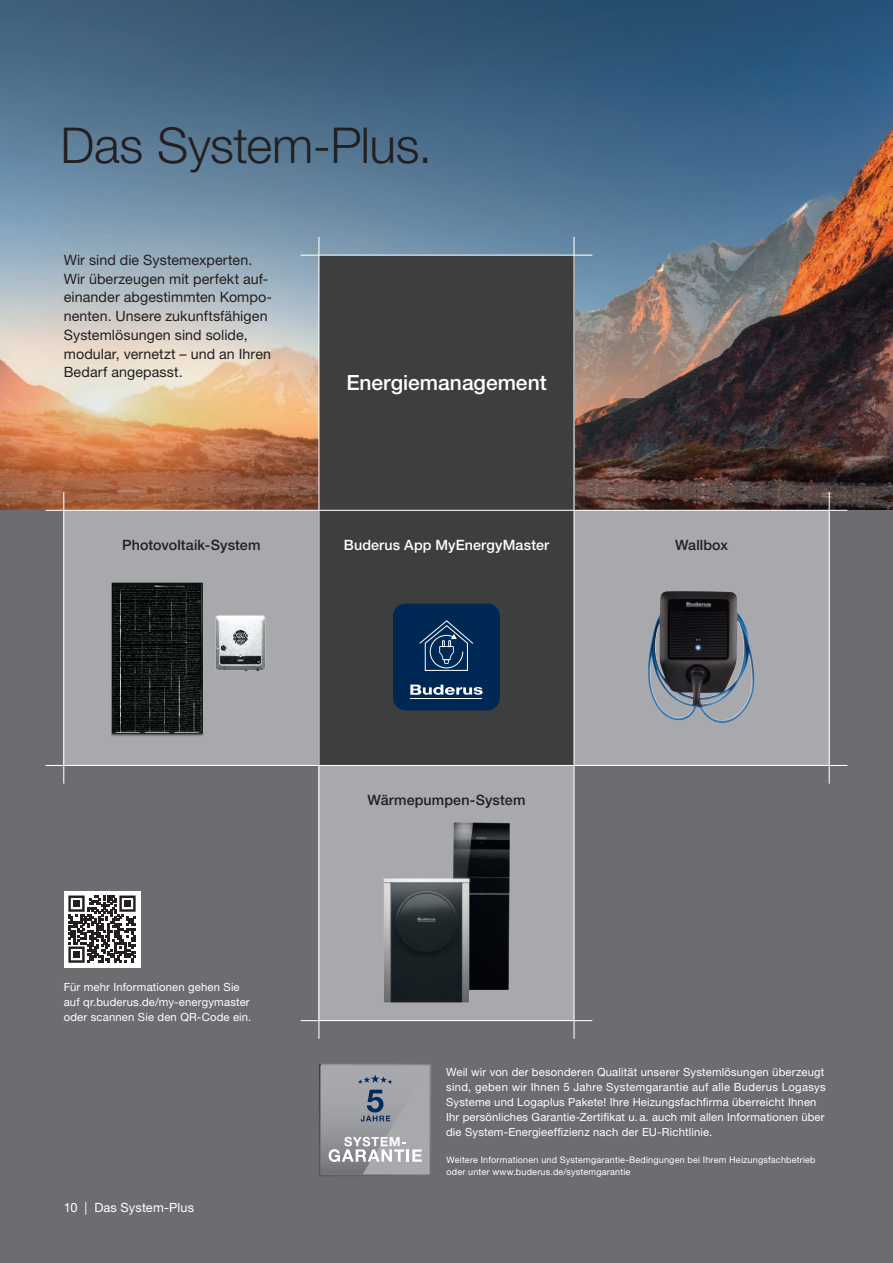
<style>
.page{position:relative;width:893px;height:1263px;background:#fff}
.page>*{position:absolute;margin:0;border:0;box-sizing:border-box;transform-origin:0 0}
.t1{font:300 49.5px "Helvetica Neue LT Pro";letter-spacing:-.01em;color:#231f20}
.t2{font:500 21px "Helvetica Neue LT Pro";color:#fff}
.t3{font:14.25px/18.8px "Helvetica Neue LT Pro";letter-spacing:.005em;color:#231f20}
.t4{font:500 14.25px "Helvetica Neue LT Pro";letter-spacing:.01em;color:#231f20}
.t5{font:500 14.25px "Helvetica Neue LT Pro";letter-spacing:.01em;color:#fff}
.t6{font:12.75px "Helvetica Neue LT Pro";letter-spacing:.01em;color:#fff}
.t7{font:11.25px/15px "Helvetica Neue LT Pro";letter-spacing:.015em;color:#fff}
.t8{font:9px/12px "Helvetica Neue LT Pro";letter-spacing:.025em;color:#fff}
</style>
<div class="page">
<img style="left:0;top:0;width:893px;height:510px">
<div style="left:0;top:510px;width:893px;height:753px;background:#6c6d70"></div>
<div style="left:319px;top:255px;width:255px;height:255px;background:#3e3e3f"></div>
<div style="left:319px;top:765px;width:255px;height:255px;background:#a8a9ad"></div>
<div style="left:64px;top:510px;width:255px;height:255px;background:#a8a9ad"></div>
<div style="left:574px;top:510px;width:255px;height:255px;background:#a8a9ad"></div>
<div style="left:319px;top:510px;width:255px;height:255px;background:#3e3e3f"></div>
<hr style="left:573px;top:237px;width:2px;height:802px;background:#fff">
<hr style="left:63px;top:492px;width:1px;height:292px;background:#fff">
<hr style="left:829px;top:492px;width:1px;height:292px;background:#fff">
<hr style="left:46px;top:510px;width:801px;height:1px;background:#fff">
<hr style="left:301px;top:255px;width:291px;height:1px;background:#fff">
<hr style="left:301px;top:1020px;width:291px;height:1px;background:#fff">
<hr style="left:46px;top:765px;width:801px;height:1px;background:#fff">
<svg style="left:319px;top:1064px;width:112px;height:112px;background:#9ea0a5"></svg>
<hr style="left:318px;top:237px;width:1px;height:802px;background:#fff">
<img style="left:111px;top:582px;width:93px;height:154px">
<img style="left:215px;top:615px;width:51px;height:56px">
<img style="left:648px;top:591px;width:106px;height:132px">
<img style="left:383px;top:822px;width:127px;height:180px">
<div style="left:64px;top:891px;width:76px;height:76px;background:#fff"></div>
<svg style="left:68px;top:895px;width:68px;height:68px"></svg>
<div style="left:73px;top:900px;width:7px;height:7px;background:#231f20"></div>
<div style="left:124px;top:900px;width:7px;height:7px;background:#231f20"></div>
<div style="left:73px;top:951px;width:7px;height:7px;background:#231f20"></div>
<div style="left:393px;top:603px;width:107px;height:107px;background:#002855;border-radius:13px"></div>
<svg style="left:410px;top:685px;width:73px;height:10px"></svg>
<hr style="left:410px;top:698px;width:72px;height:1px;background:#fff">
<svg style="left:419px;top:620px;width:55px;height:51px"></svg>
<h1 class="t1" style="left:61px;top:115px;width:373px">Das System-Plus.</h1>
<p class="t3" style="left:64px;top:250px;width:210px">Wir sind die Systemexperten.<br>Wir überzeugen mit perfekt auf&shy;einander abgestimmten Kompo&shy;nenten. Unsere zukunftsfähigen<br>Systemlösungen sind solide, modular, vernetzt – und an Ihren<br>Bedarf angepasst.</p>
<h2 class="t2" style="left:346px;top:370px;width:202px">Energiemanagement</h2>
<p class="t4" style="left:122px;top:536px;width:140px">Photovoltaik-System</p>
<p class="t5" style="left:344px;top:536px;width:207px">Buderus App MyEnergyMaster</p>
<p class="t7" style="left:64px;top:980px;width:189px">Für mehr Informationen gehen Sie auf qr.buderus.de/my-energymaster oder scannen Sie den QR-Code ein.</p>
<p class="t4" style="left:368px;top:791px;width:159px">Wärmepumpen-System</p>
<p class="t4" style="left:675px;top:536px;width:55px">Wallbox</p>
<p class="t6" style="left:64px;top:1199px;width:132px">10 | Das System-Plus</p>
<p class="t7" style="left:446px;top:1064px;width:381px">Weil wir von der besonderen Qualität unserer Systemlösungen überzeugt sind, geben wir Ihnen 5 Jahre Systemgarantie auf alle Buderus Logasys Systeme und Logaplus Pakete! Ihre Heizungsfachfirma überreicht Ihnen Ihr persönliches Garantie-Zertifikat u.a. auch mit allen Informationen über die System-Energieeffizienz nach der EU-Richtlinie.</p>
<p class="t8" style="left:446px;top:1153px;width:371px">Weitere Informationen und Systemgarantie-Bedingungen bei Ihrem Heizungsfachbetrieb oder unter www.buderus.de/systemgarantie</p>
</div>
